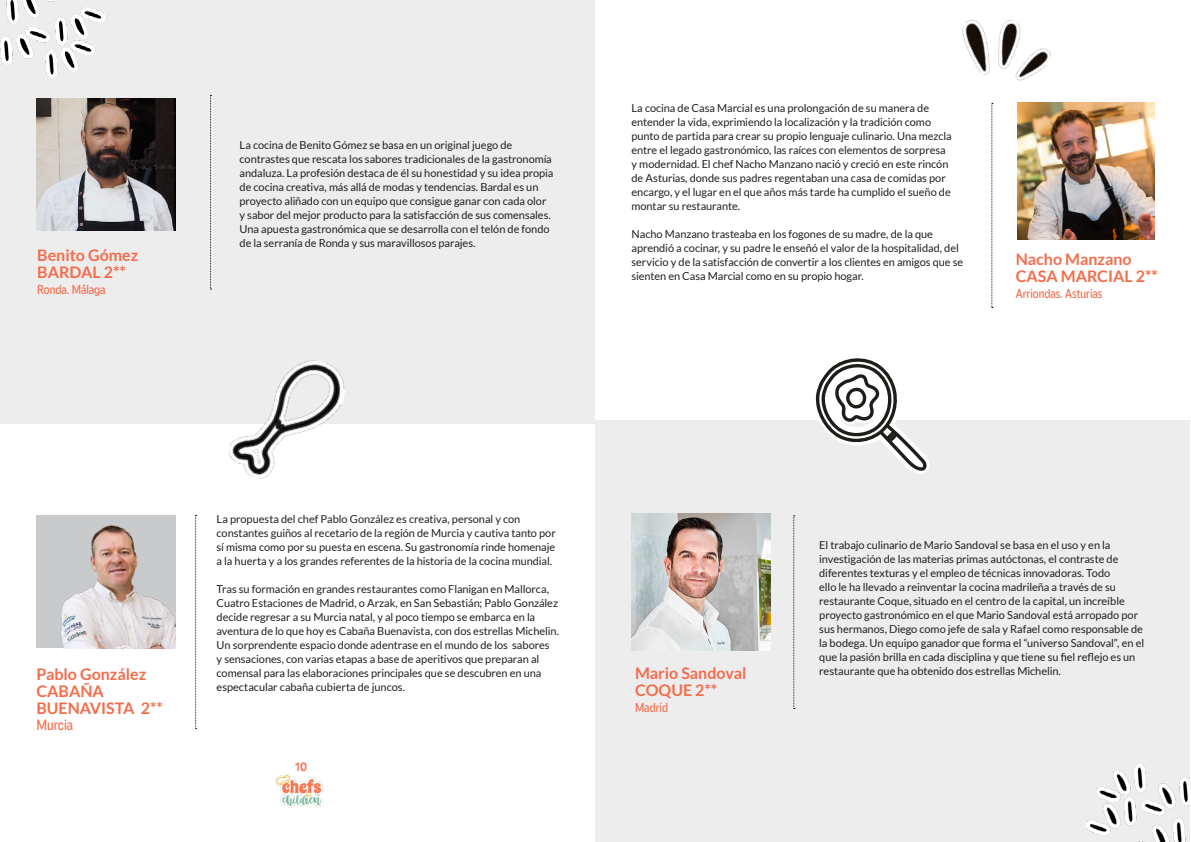
<style>
.page{position:relative;width:1191px;height:842px;background:#fff}
.page>*{position:absolute;margin:0;border:0;box-sizing:border-box;transform-origin:0 0}
.TitulosChefs{font:700 16px/17px "Lato";color:#f36d4b}
.subtitulo{font:15px "Caraque Regular Solid";color:#f36d4b}
.subtitulo-2{font:13px "Caraque Regular Solid";color:#f36d4b}
.t1{font:12px "Caraque Regular Melted";color:#f36d4b}
.TEXTODossier{font:11px/14px "Lato";letter-spacing:-.005em;color:#202020}
</style>
<div class="page">
<img style="left:275px;top:774px;width:48px;height:34px">
<div style="left:0;top:0;width:594px;height:423px;background:#ededee"></div>
<div style="left:595px;top:421px;width:594px;height:421px;background:#ededee"></div>
<img style="left:631px;top:513px;width:139px;height:137px">
<img style="left:1017px;top:102px;width:137px;height:137px">
<img style="left:36px;top:515px;width:140px;height:133px">
<svg style="left:991px;top:103px;width:2px;height:205px"></svg>
<svg style="left:793px;top:516px;width:2px;height:193px"></svg>
<svg style="left:195px;top:515px;width:2px;height:214px"></svg>
<img style="left:36px;top:98px;width:139px;height:133px">
<svg style="left:210px;top:95px;width:1px;height:195px"></svg>
<img style="left:0;top:0;width:105px;height:78px">
<img style="left:1086px;top:764px;width:105px;height:78px">
<img style="left:224px;top:360px;width:126px;height:119px">
<svg style="left:807px;top:358px;width:128px;height:116px"></svg>
<img style="left:961px;top:19px;width:90px;height:62px">
<p class="TitulosChefs" style="left:37px;top:246px;width:102px">Benito Gómez</p>
<p class="TitulosChefs" style="left:37px;top:263px;width:90px">BARDAL 2**</p>
<p class="subtitulo-2" style="left:37px;top:282px;width:70px">Ronda. Málaga</p>
<p class="TEXTODossier" style="left:239px;top:138px;width:315px">La cocina de Benito Gómez se basa en un original juego de contrastes que rescata los sabores tradicionales de la gastronomía andaluza. La profesión destaca de él su honestidad y su idea propia de cocina creativa, más allá de modas y tendencias. Bardal es un proyecto aliñado con un equipo que consigue ganar con cada olor y sabor del mejor producto para la satisfacción de sus comensales.<br>Una apuesta gastronómica que se desarrolla con el telón de fondo de la serranía de Ronda y sus maravillosos parajes.</p>
<p class="TEXTODossier" style="left:631px;top:101px;width:322px">La cocina de Casa Marcial es una prolongación de su manera de entender la vida, exprimiendo la localización y la tradición como punto de partida para crear su propio lenguaje culinario. Una mezcla entre el legado gastronómico, las raíces con elementos de sorpresa y modernidad. El chef Nacho Manzano nació y creció en este rincón de Asturias, donde sus padres regentaban una casa de comidas por encargo, y el lugar en el que años más tarde ha cumplido el sueño de montar su restaurante.</p>
<p class="TEXTODossier" style="left:631px;top:227px;width:333px">Nacho Manzano trasteaba en los fogones de su madre, de la que aprendió a cocinar, y su padre le enseñó el valor de la hospitalidad, del servicio y de la satisfacción de convertir a los clientes en amigos que se sienten en Casa Marcial como en su propio hogar.</p>
<p class="TitulosChefs" style="left:1015px;top:250px;width:117px">Nacho Manzano</p>
<p class="TitulosChefs" style="left:1015px;top:267px;width:143px">CASA MARCIAL 2**</p>
<p class="subtitulo-2" style="left:1015px;top:286px;width:88px">Arriondas. Asturias</p>
<p class="TitulosChefs" style="left:37px;top:666px;width:128px">Pablo González<br>CABAÑA<br>BUENAVISTA 2**</p>
<p class="subtitulo" style="left:37px;top:716px;width:38px">Murcia</p>
<p class="TEXTODossier" style="left:217px;top:512px;width:341px">La propuesta del chef Pablo González es creativa, personal y con constantes guiños al recetario de la región de Murcia y cautiva tanto por sí misma como por su puesta en escena. Su gastronomía rinde homenaje a la huerta y a los grandes referentes de la historia de la cocina mundial.</p>
<p class="TEXTODossier" style="left:217px;top:582px;width:344px">Tras su formación en grandes restaurantes como Flanigan en Mallorca, Cuatro Estaciones de Madrid, o Arzak, en San Sebastián; Pablo González decide regresar a su Murcia natal, y al poco tiempo se embarca en la aventura de lo que hoy es Cabaña Buenavista, con dos estrellas Michelin.<br>Un sorprendente espacio donde adentrase en el mundo de los sabores<br>y sensaciones, con varias etapas a base de aperitivos que preparan al comensal para las elaboraciones principales que se descubren en una espectacular cabaña cubierta de juncos.</p>
<p class="t1" style="left:294px;top:760px;width:14px">10</p>
<p class="TEXTODossier" style="left:819px;top:538px;width:326px">El trabajo culinario de Mario Sandoval se basa en el uso y en la investigación de las materias primas autóctonas, el contraste de diferentes texturas y el empleo de técnicas innovadoras. Todo<br>ello le ha llevado a reinventar la cocina madrileña a través de su restaurante Coque, situado en el centro de la capital, un increíble proyecto gastronómico en el que Mario Sandoval está arropado por sus hermanos, Diego como jefe de sala y Rafael como responsable de la bodega. Un equipo ganador que forma el “universo Sandoval”, en el que la pasión brilla en cada disciplina y que tiene su fiel reflejo es un</p>
<p class="TitulosChefs" style="left:635px;top:664px;width:113px">Mario Sandoval</p>
<p class="TEXTODossier" style="left:819px;top:664px;width:243px">restaurante que ha obtenido dos estrellas Michelin.</p>
<p class="TitulosChefs" style="left:635px;top:681px;width:84px">COQUE 2**</p>
<p class="subtitulo-2" style="left:635px;top:700px;width:35px">Madrid</p>
</div>
